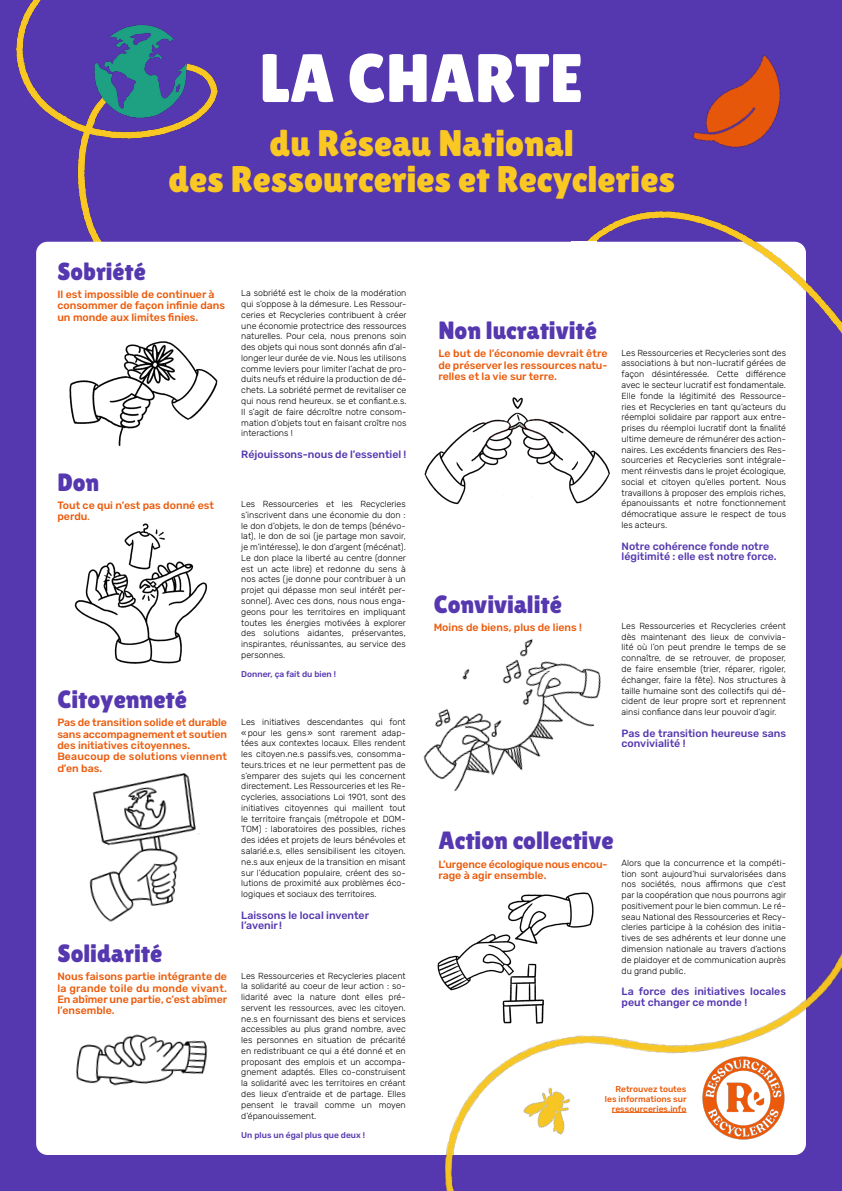
<style>
.page{position:relative;width:842px;height:1191px;background:#5537af}
.page>*{position:absolute;margin:0;border:0;box-sizing:border-box;transform-origin:0 0}
.t1{font:68.5px "Lilita One";color:#fff}
.t2{font:37.1px/35.7px "Lilita One";color:#fac823;text-align:center}
.t3{font:25px "Lilita One";color:#5537af}
.t4{font:24.7px "Lilita One";color:#5537af}
.t5{font:500 10.6px/11.3px "Rubik";color:#eb5a0a}
.t6{font:500 10.6px/10.8px "Rubik";color:#5537af}
.t7{font:300 8.8px/10.8px "Rubik";color:#000;text-align:justify}
.t8{font:500 8.5px/10px "Rubik";color:#eb5a0a;text-align:right}
.t9{font:500 8.4px "Rubik";color:#5537af}
.s1{font-size:8.5px}
</style>
<div class="page">
<img style="left:16px;top:0;width:230px;height:242px">
<div style="left:36px;top:242px;width:770px;height:913px;background:#fff;border-radius:11px"></div>
<img style="left:444px;top:953px;width:398px;height:238px">
<img style="left:693px;top:55px;width:88px;height:93px">
<img style="left:73px;top:3px;width:136px;height:132px">
<img style="left:698px;top:1052px;width:91px;height:91px">
<hr style="left:612px;top:1112px;width:74px;height:1px;background:#eb5a0a">
<img style="left:510px;top:1071px;width:80px;height:79px">
<img style="left:437px;top:892px;width:166px;height:142px">
<img style="left:424px;top:397px;width:166px;height:108px">
<img style="left:423px;top:639px;width:178px;height:153px">
<img style="left:69px;top:341px;width:149px;height:105px">
<img style="left:74px;top:523px;width:134px;height:141px">
<img style="left:89px;top:773px;width:111px;height:149px">
<img style="left:76px;top:1034px;width:132px;height:52px">
<img style="left:548px;top:211px;width:294px;height:287px">
<div style="left:571px;top:242px;width:26px;height:23px;background:#fff"></div>
<h1 class="t1" style="left:260px;top:39px;width:325px">LA CHARTE</h1>
<h2 class="t2" style="left:168px;top:126px;width:508px">du Réseau National<br>des Ressourceries et Recycleries</h2>
<h3 class="t4" style="left:57px;top:257px;width:90px">Sobriété</h3>
<p class="t5" style="left:57px;top:289px;width:169px">Il est impossible de continuer à consommer de façon infinie dans un monde aux limites finies.</p>
<h3 class="t3" style="left:57px;top:467px;width:43px">Don</h3>
<p class="t5" style="left:57px;top:500px;width:158px">Tout ce qui n’est pas donné est perdu<span class="s1">.</span></p>
<h3 class="t3" style="left:57px;top:685px;width:131px">Citoyenneté</h3>
<p class="t5" style="left:57px;top:717px;width:171px">Pas de transition solide et durable sans accompagnement et soutien des initiatives citoyennes.<br>Beaucoup de solutions viennent d’en bas.</p>
<p class="t7" style="left:241px;top:288px;width:167px">La sobriété est le choix de la modération qui s’oppose à la démesure. Les Ressour&shy;ceries et Recycleries contribuent à créer une économie protectrice des ressources naturelles. Pour cela, nous prenons soin des objets qui nous sont donnés afin d’al&shy;longer leur durée de vie. Nous les utilisons comme leviers pour limiter l’achat de pro&shy;duits neufs et réduire la production de dé&shy;chets. La sobriété permet de revitaliser ce qui nous rend heureux. se et confiant.e.s.<br>Il s’agit de faire décroître notre consom&shy;mation d’objets tout en faisant croître nos interactions !</p>
<p class="t6" style="left:241px;top:449px;width:167px">Réjouissons-nous de l’essentiel !</p>
<p class="t7" style="left:241px;top:499px;width:166px">Les Ressourceries et les Recycleries s’inscrivent dans une économie du don : le don d’objets, le don de temps (bénévo&shy;lat), le don de soi (je partage mon savoir, je m’intéresse), le don d’argent (mécénat).<br>Le don place la liberté au centre (donner est un acte libre) et redonne du sens à nos actes (je donne pour contribuer à un projet qui dépasse mon seul intérêt per&shy;sonnel). Avec ces dons, nous nous enga&shy;geons pour les territoires en impliquant toutes les énergies motivées à explorer des solutions aidantes, préservantes, inspirantes, réunissantes, au service des personnes.</p>
<p class="t9" style="left:241px;top:668px;width:96px">Donner, ça fait du bien !</p>
<p class="t7" style="left:241px;top:716px;width:166px">Les initiatives descendantes qui font «pour les gens» sont rarement adap&shy;tées aux contextes locaux. Elles rendent les citoyen.ne.s passifs.ves, consomma&shy;teurs.trices et ne leur permettent pas de s’emparer des sujets qui les concernent directement. Les Ressourceries et les Re&shy;cycleries, associations Loi 1901, sont des initiatives citoyennes qui maillent tout le territoire français (métropole et DOM-TOM) : laboratoires des possibles, riches des idées et projets de leurs bénévoles et salarié.e.s, elles sensibilisent les citoyen. ne.s aux enjeux de la transition en misant sur l’éducation populaire, créent des so&shy;lutions de proximité aux problèmes éco&shy;logiques et sociaux des territoires.</p>
<p class="t6" style="left:241px;top:910px;width:129px">Laissons le local inventer l’avenir!</p>
<h3 class="t3" style="left:57px;top:939px;width:106px">Solidarité</h3>
<p class="t5" style="left:57px;top:971px;width:171px;text-align:justify">Nous faisons partie intégrante de la grande toile du monde vivant.<br>En abîmer une partie, c’est abîmer l’ensemble.</p>
<p class="t7" style="left:241px;top:970px;width:166px">Les Ressourceries et Recycleries placent la solidarité au coeur de leur action : so&shy;lidarité avec la nature dont elles pré&shy;servent les ressources, avec les citoyen. ne.s en fournissant des biens et services accessibles au plus grand nombre, avec les personnes en situation de précarité en redistribuant ce qui a été donné et en proposant des emplois et un accompa&shy;gnement adaptés. Elles co-construisent la solidarité avec les territoires en créant des lieux d’entraide et de partage. Elles pensent le travail comme un moyen d’épanouissement.</p>
<p class="t9" style="left:241px;top:1128px;width:125px">Un plus un égal plus que deux !</p>
<h3 class="t3" style="left:438px;top:316px;width:160px">Non lucrativité</h3>
<p class="t5" style="left:438px;top:348px;width:171px;text-align:justify">Le but de l’économie devrait être de préserver les ressources natu&shy;relles et la vie sur terre.</p>
<p class="t7" style="left:621px;top:347px;width:166px">Les Ressourceries et Recycleries sont des associations à but non-lucratif gérées de façon désintéressée. Cette différence avec le secteur lucratif est fondamentale.<br>Elle fonde la légitimité des Ressource&shy;ries et Recycleries en tant qu’acteurs du réemploi solidaire par rapport aux entre&shy;prises du réemploi lucratif dont la finalité ultime demeure de rémunérer des action&shy;naires. Les excédents financiers des Res&shy;sourceries et Recycleries sont intégrale&shy;ment réinvestis dans le projet écologique, social et citoyen qu’elles portent. Nous travaillons à proposer des emplois riches, épanouissants et notre fonctionnement démocratique assure le respect de tous les acteurs.</p>
<p class="t6" style="left:621px;top:541px;width:157px">Notre cohérence fonde notre légitimité : elle est notre force.</p>
<h3 class="t3" style="left:434px;top:589px;width:130px">Convivialité</h3>
<p class="t5" style="left:434px;top:622px;width:150px">Moins de biens, plus de liens !</p>
<p class="t7" style="left:621px;top:621px;width:166px">Les Ressourceries et Recycleries créent dès maintenant des lieux de convivia&shy;lité où l’on peut prendre le temps de se connaître, de se retrouver, de proposer, de faire ensemble (trier, réparer, rigoler, échanger, faire la fête). Nos structures à taille humaine sont des collectifs qui dé&shy;cident de leur propre sort et reprennent ainsi confiance dans leur pouvoir d’agir.</p>
<p class="t6" style="left:621px;top:728px;width:166px">Pas de transition heureuse sans convivialité !</p>
<h3 class="t3" style="left:438px;top:826px;width:177px">Action collective</h3>
<p class="t5" style="left:438px;top:858px;width:171px">L’urgence écologique nous encou&shy;rage à agir ensemble.</p>
<p class="t7" style="left:621px;top:858px;width:166px">Alors que la concurrence et la compéti&shy;tion sont aujourd’hui survalorisées dans nos sociétés, nous affirmons que c’est par la coopération que nous pourrons agir positivement pour le bien commun. Le ré&shy;seau National des Ressourceries et Recy&shy;cleries participe à la cohésion des initia&shy;tives de ses adhérents et leur donne une dimension nationale au travers d’actions de plaidoyer et de communication auprès du grand public.</p>
<p class="t6" style="left:621px;top:986px;width:166px">La force des initiatives locales peut changer ce monde !</p>
<p class="t8" style="left:605px;top:1084px;width:83px">Retrouvez toutes les informations sur ressourceries.info</p>
</div>
